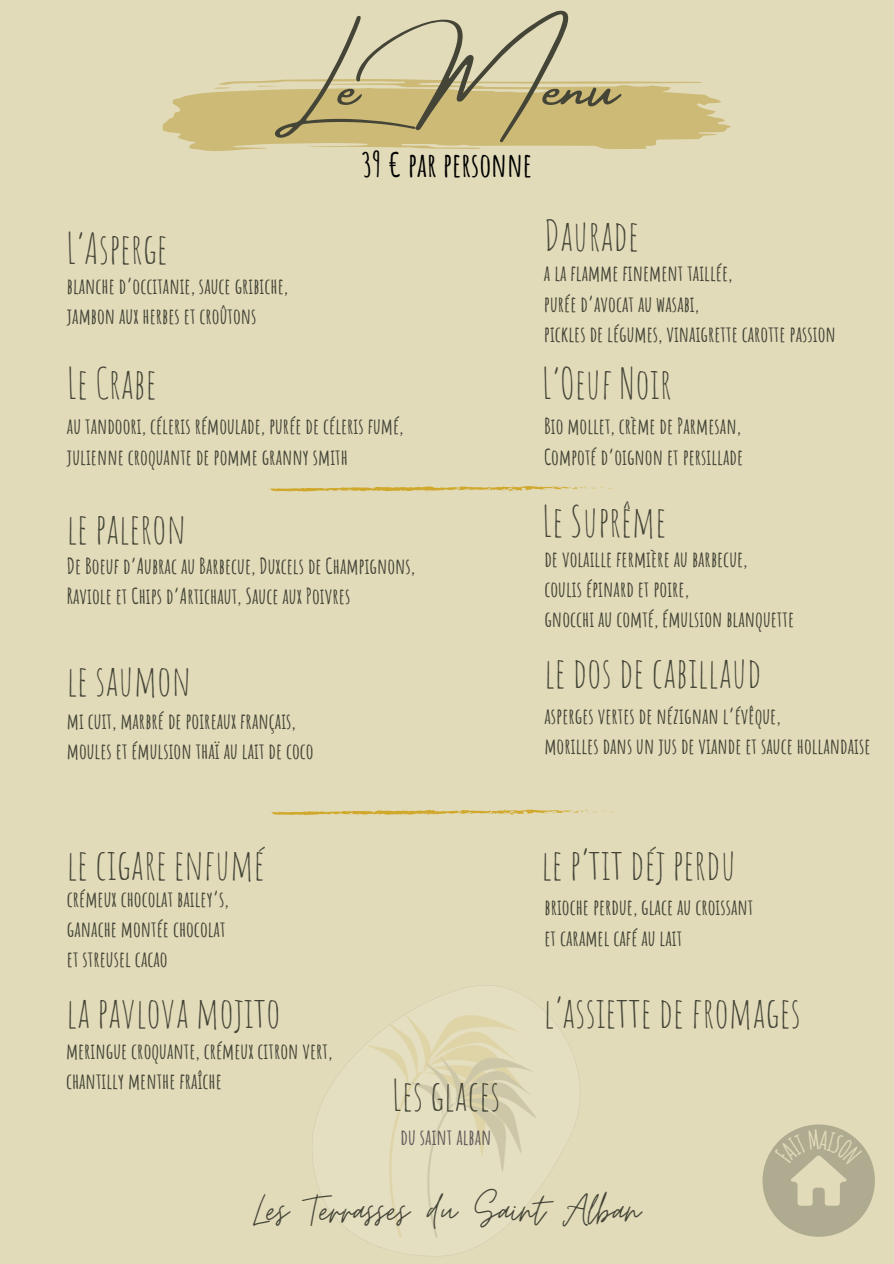
<style>
.page{position:relative;width:894px;height:1264px;background:#fff}
.page>*{position:absolute;margin:0;border:0;box-sizing:border-box;transform-origin:0 0}
.t1{font:71.55px "Amsterdam Four";color:#444537}
.t2{font:48px "Moon Time";color:#444537}
.t3{font:41.7px "Amatic SC";color:#444537}
.t4{font:700 33px "Amatic SC";color:#000}
.t5{font:700 21.6px/30.3px "Amatic SC";color:#444537}
.t6{font:700 21.6px "Amatic SC";color:#5e5958}
</style>
<div class="page">
<div style="left:0;top:0;width:893px;height:1263px;background:#e2dbba"></div>
<svg style="left:323px;top:994px;width:244px;height:249px"></svg>
<svg style="left:163px;top:79px;width:567px;height:72px"></svg>
<svg style="left:268px;top:486px;width:345px;height:6px"></svg>
<svg style="left:270px;top:809px;width:345px;height:7px"></svg>
<svg style="left:762px;top:1124px;width:112px;height:112px"></svg>
<p class="t1" style="left:274px;top:46px;width:352px">Le Menu</p>
<h3 class="t4" style="left:361px;top:143px;width:172px">39 € par personne</h3>
<h4 class="t3" style="left:66px;top:221px;width:103px">L’Asperge</h4>
<h3 class="t5" style="left:67px;top:270px;width:223px">blanche d’occitanie, sauce gribiche,</h3>
<p class="t5" style="left:67px;top:300px;width:191px">jambon aux herbes et croûtons</p>
<p class="t3" style="left:67px;top:356px;width:91px">Le Crabe</p>
<h3 class="t5" style="left:67px;top:411px;width:338px">au tandoori, céleris rémoulade, purée de céleris fumé,</h3>
<p class="t5" style="left:67px;top:441px;width:282px">julienne croquante de pomme granny smith</p>
<p class="t3" style="left:67px;top:501px;width:120px">le paleron</p>
<p class="t5" style="left:67px;top:550px;width:349px">De Boeuf d’Aubrac au Barbecue, Duxcels de Champignons,</p>
<h3 class="t5" style="left:67px;top:581px;width:285px">Raviole et Chips d’Artichaut, Sauce aux Poivres</h3>
<p class="t3" style="left:67px;top:653px;width:125px">le saumon</p>
<p class="t5" style="left:67px;top:705px;width:230px">mi cuit, marbré de poireaux français,</p>
<h3 class="t5" style="left:67px;top:735px;width:248px">moules et émulsion thaï au lait de coco</h3>
<p class="t3" style="left:544px;top:209px;width:96px">Daurade</p>
<p class="t5" style="left:544px;top:258px;width:190px">a la flamme finement taillée,</p>
<h5 class="t5" style="left:544px;top:288px;width:157px">purée d’avocat au wasabi,</h5>
<h2 class="t5" style="left:544px;top:318px;width:293px">pickles de légumes, vinaigrette carotte passion</h2>
<h3 class="t3" style="left:541px;top:356px;width:131px">L’Oeuf Noir</h3>
<p class="t5" style="left:544px;top:411px;width:200px">Bio mollet, crème de Parmesan,<br>Compoté d’oignon et persillade</p>
<p class="t3" style="left:542px;top:494px;width:125px">Le Suprême</p>
<p class="t5" style="left:544px;top:543px;width:204px">de volaille fermière au barbecue,</p>
<h3 class="t5" style="left:544px;top:573px;width:146px">coulis épinard et poire,</h3>
<p class="t5" style="left:544px;top:603px;width:251px">gnocchi au comté, émulsion blanquette</p>
<p class="t3" style="left:544px;top:646px;width:218px">le dos de cabillaud</p>
<p class="t5" style="left:544px;top:700px;width:238px">asperges vertes de nézignan l’évêque,</p>
<h3 class="t5" style="left:544px;top:730px;width:327px">morilles dans un jus de viande et sauce hollandaise</h3>
<p class="t3" style="left:67px;top:837px;width:199px">le cigare enfumé</p>
<p class="t5" style="left:67px;top:883px;width:163px">crémeux chocolat bailey’s,</p>
<p class="t5" style="left:67px;top:913px;width:160px">ganache montée chocolat</p>
<p class="t5" style="left:67px;top:943px;width:102px">et streusel cacao</p>
<p class="t3" style="left:67px;top:985px;width:215px">la pavlova mojito</p>
<p class="t5" style="left:66px;top:1035px;width:268px">meringue croquante, crémeux citron vert,</p>
<h3 class="t5" style="left:66px;top:1065px;width:157px">chantilly menthe fraîche</h3>
<h3 class="t3" style="left:391px;top:1068px;width:110px">Les glaces</h3>
<p class="t6" style="left:400px;top:1122px;width:92px">du saint alban</p>
<p class="t3" style="left:541px;top:837px;width:196px">le p’tit déj perdu</p>
<p class="t5" style="left:544px;top:892px;width:210px">brioche perdue, glace au croissant</p>
<h3 class="t5" style="left:544px;top:922px;width:139px">et caramel café au lait</h3>
<h3 class="t3" style="left:544px;top:985px;width:258px">l’assiette de fromages</h3>
<h1 class="t2" style="left:253px;top:1181px;width:388px">Les Terrasses du Saint Alban</h1>
</div>
